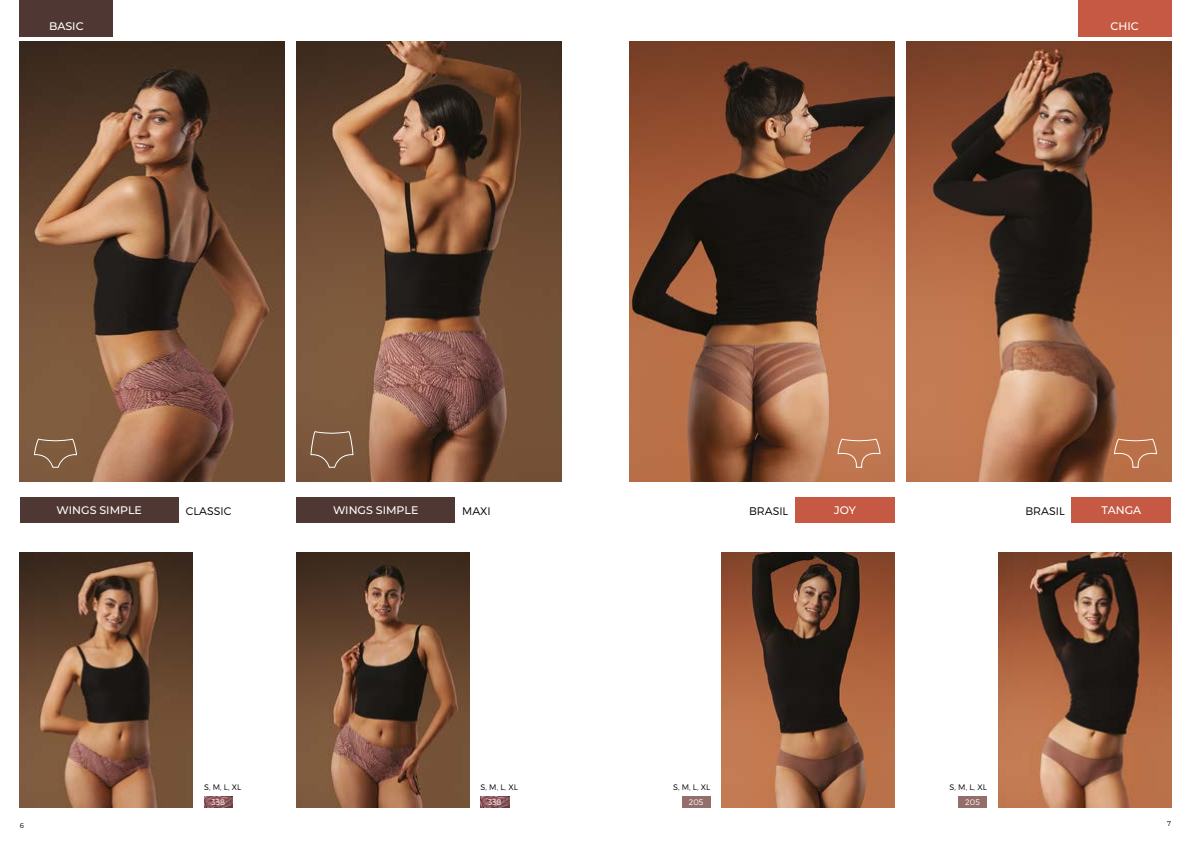
<style>
.page{position:relative;width:1191px;height:842px;background:#fff}
.page>*{position:absolute;margin:0;border:0;box-sizing:border-box;transform-origin:0 0}
.t1{font:500 11px "Montserrat";color:#fff}
.t2{font:300 11px "Montserrat";color:#000}
.t3{font:300 8px "Montserrat";color:#000}
.t4{font:300 8px "Montserrat";color:#fff}
.t5{font:300 7px "Montserrat";color:#000}
</style>
<div class="page">
<img style="left:204px;top:797px;width:28px;height:11px">
<img style="left:480px;top:797px;width:29px;height:11px">
<img style="left:20px;top:41px;width:265px;height:441px">
<img style="left:296px;top:41px;width:265px;height:441px">
<img style="left:629px;top:41px;width:265px;height:441px">
<img style="left:906px;top:41px;width:265px;height:441px">
<img style="left:721px;top:553px;width:173px;height:255px">
<img style="left:998px;top:553px;width:173px;height:255px">
<img style="left:20px;top:553px;width:173px;height:255px">
<img style="left:296px;top:553px;width:173px;height:255px">
<div style="left:20px;top:497px;width:159px;height:26px;background:#4f3733"></div>
<div style="left:296px;top:497px;width:159px;height:26px;background:#4f3733"></div>
<div style="left:795px;top:497px;width:99px;height:26px;background:#c65943"></div>
<div style="left:1071px;top:497px;width:100px;height:26px;background:#c65943"></div>
<svg style="left:310px;top:430px;width:44px;height:38px;background:#85644b"></svg>
<svg style="left:34px;top:438px;width:43px;height:30px"></svg>
<svg style="left:1113px;top:438px;width:44px;height:30px"></svg>
<svg style="left:837px;top:438px;width:43px;height:30px"></svg>
<div style="left:682px;top:797px;width:28px;height:11px;background:#946e6a"></div>
<div style="left:958px;top:797px;width:28px;height:11px;background:#946e6a"></div>
<div style="left:20px;top:0;width:93px;height:37px;background:#4f3733"></div>
<div style="left:1078px;top:0;width:93px;height:37px;background:#c65943"></div>
<p class="t1" style="left:49px;top:19px;width:36px">BASIC</p>
<p class="t1" style="left:1110px;top:19px;width:30px">CHIC</p>
<p class="t1" style="left:57px;top:502px;width:87px">WINGS SIMPLE</p>
<p class="t2" style="left:186px;top:505px;width:47px">CLASSIC</p>
<p class="t1" style="left:333px;top:502px;width:87px">WINGS SIMPLE</p>
<p class="t2" style="left:462px;top:505px;width:30px">MAXI</p>
<p class="t2" style="left:749px;top:505px;width:41px">BRASIL</p>
<p class="t1" style="left:834px;top:502px;width:23px">JOY</p>
<p class="t2" style="left:1025px;top:505px;width:41px">BRASIL</p>
<p class="t1" style="left:1101px;top:502px;width:41px">TANGA</p>
<p class="t3" style="left:204px;top:783px;width:39px">S, M, L, XL</p>
<p class="t3" style="left:480px;top:783px;width:39px">S, M, L, XL</p>
<p class="t3" style="left:673px;top:783px;width:39px">S, M, L, XL</p>
<p class="t3" style="left:949px;top:783px;width:39px">S, M, L, XL</p>
<p class="t4" style="left:212px;top:797px;width:15px">338</p>
<p class="t4" style="left:488px;top:797px;width:15px">338</p>
<p class="t4" style="left:689px;top:797px;width:16px">205</p>
<p class="t4" style="left:965px;top:797px;width:16px">205</p>
<p class="t5" style="left:20px;top:821px;width:6px">6</p>
<p class="t5" style="left:1167px;top:819px;width:5px">7</p>
</div>
